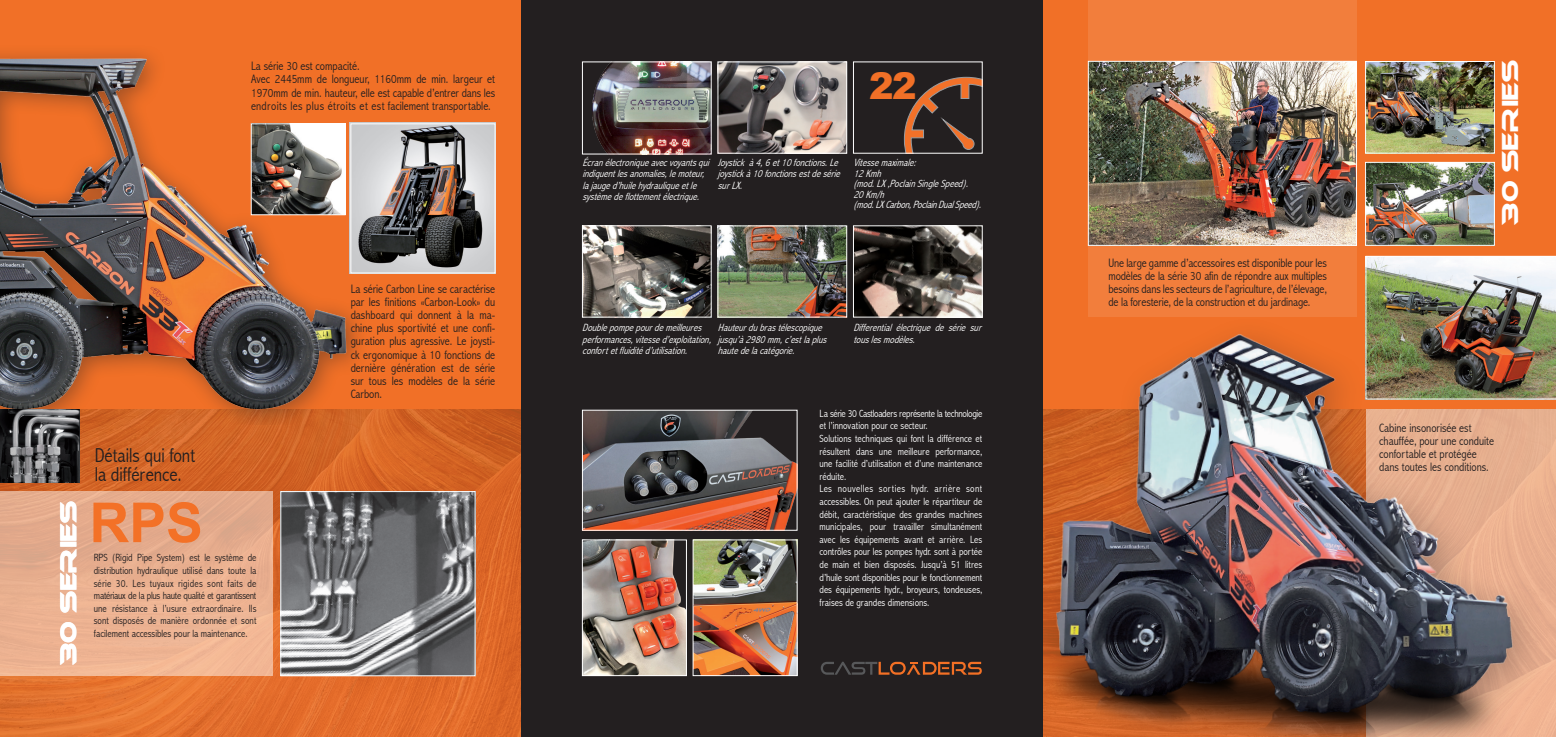
<style>
.page{position:relative;width:1556px;height:737px;background:#fff}
.page>*{position:absolute;margin:0;border:0;box-sizing:border-box;transform-origin:0 0}
.t1{font:700 55.12px "Arial";color:#f37127}
.t2{font:900 36.75px "Arial";color:#f17027}
.t3{font:21.88px "Ethnocentric";color:#fff}
.t4{font:300 condensed 20.12px/18.4px "Abadi";color:#231f20}
.t5{font:300 condensed 12.25px/13.1px "Abadi";color:#231f20;text-align:justify}
.t6{font:300 condensed 10.5px/12.6px "Abadi";color:#fff}
.t7{font:italic 300 condensed 10.5px/11.4px "Abadi";color:#fff}
.t8{font:300 condensed 10.5px/12.6px "Abadi";color:#231f20;text-align:justify}
</style>
<div class="page">
<div style="left:1042px;top:0;width:513px;height:737px;background:#f17027"></div>
<div style="left:1087px;top:0;width:269px;height:317px;background:#f27e3c"></div>
<div style="left:0;top:0;width:521px;height:737px;background:#f17027"></div>
<img style="left:0;top:409px;width:520px;height:328px">
<div style="left:521px;top:0;width:521px;height:737px;background:#231f20"></div>
<svg style="left:903px;top:76px;width:77px;height:75px"></svg>
<img style="left:855px;top:227px;width:125px;height:88px">
<div style="left:853px;top:225px;width:129px;height:92px;border:1px solid #fff"></div>
<img style="left:719px;top:64px;width:125px;height:87px">
<div style="left:717px;top:62px;width:129px;height:91px;border:1px solid #fff"></div>
<img style="left:592px;top:64px;width:117px;height:88px">
<div style="left:582px;top:62px;width:129px;height:92px;border:1px solid #fff"></div>
<img style="left:584px;top:227px;width:125px;height:88px">
<div style="left:582px;top:225px;width:129px;height:92px;border:1px solid #fff"></div>
<img style="left:282px;top:493px;width:191px;height:181px">
<div style="left:280px;top:491px;width:195px;height:185px;border:1px solid #fff"></div>
<img style="left:584px;top:412px;width:211px;height:116px">
<div style="left:582px;top:410px;width:215px;height:120px;border:1px solid #fff"></div>
<img style="left:1367px;top:63px;width:125px;height:88px">
<div style="left:1365px;top:61px;width:129px;height:92px;border:1px solid #fff"></div>
<img style="left:1367px;top:164px;width:125px;height:79px">
<div style="left:1365px;top:162px;width:129px;height:83px;border:1px solid #fff"></div>
<img style="left:719px;top:228px;width:125px;height:87px">
<img style="left:584px;top:541px;width:100px;height:133px">
<div style="left:582px;top:539px;width:104px;height:137px;border:1px solid #fff"></div>
<img style="left:694px;top:541px;width:101px;height:133px">
<div style="left:692px;top:539px;width:105px;height:137px;border:1px solid #fff"></div>
<img style="left:0;top:52px;width:371px;height:373px">
<img style="left:1365px;top:256px;width:190px;height:143px">
<div style="left:0;top:491px;width:272px;height:185px;background:linear-gradient(to right,#e7ae8f,#ebb291)"></div>
<div style="left:1365px;top:409px;width:190px;height:328px;background:#eab090"></div>
<svg style="left:820px;top:661px;width:161px;height:13px"></svg>
<div style="left:1035px;top:314px;width:516px;height:423px;background:#231f20;opacity:.27"></div>
<img style="left:1035px;top:315px;width:501px;height:422px">
<img style="left:0;top:409px;width:79px;height:73px">
<img style="left:350px;top:123px;width:146px;height:151px">
<div style="left:350px;top:124px;width:145px;height:149px;border:1px solid #fff"></div>
<img style="left:253px;top:126px;width:90px;height:87px">
<div style="left:251px;top:124px;width:94px;height:91px;border:1px solid #fff"></div>
<img style="left:1090px;top:63px;width:264px;height:180px">
<div style="left:1088px;top:61px;width:268px;height:184px;border:1px solid #fff"></div>
<p class="t5" style="left:251px;top:61px;width:246px;text-align:left">La série 30 est compacité.<br>Avec 2445mm de longueur, 1160mm de min. largeur et 1970mm de min. hauteur, elle est capable d’entrer dans les endroits les plus étroits et est facilement transportable.</p>
<h3 class="t3" style="left:56px;top:666px;width:167px;rotate:-90deg">30 SERIES</h3>
<h3 class="t4" style="left:95px;top:448px;width:102px">Détails qui font la différence.</h3>
<h1 class="t1" style="left:89px;top:491px;width:115px">RPS</h1>
<p class="t8" style="left:94px;top:552px;width:164px">RPS (Rigid Pipe System) est le système de distribution hydraulique utilisé dans toute la série 30. Les tuyaux rigides sont faits de matériaux de la plus haute qualité et garantissent une résistance à l’usure extraordinaire. Ils sont disposés de manière ordonnée et sont facilement accessibles pour la maintenance.</p>
<p class="t5" style="left:350px;top:283px;width:146px">La série Carbon Line se caractérise par les finitions «Carbon-Look» du dashboard qui donnent à la ma&shy;chine plus sportivité et une confi&shy;guration plus agressive. Le joysti&shy;ck ergonomique à 10 fonctions de dernière génération est de série sur tous les modèles de la série Carbon.</p>
<h2 class="t2" style="left:869px;top:65px;width:49px">22</h2>
<p class="t7" style="left:582px;top:158px;width:131px">Écranélectroniqueavecvoyantsqui indiquentlesanomalies,lemoteur, lajauged’huilehydrauliqueetle systèmedeflottementélectrique.</p>
<p class="t7" style="left:717px;top:158px;width:126px">Joystick à4,6et10fonctions.Le joystick à10fonctionsestdesérie surLX.</p>
<p class="t7" style="left:853px;top:158px;width:132px;line-height:10.5px">Vitessemaximale:<br>12Kmh<br>(mod.LX ,PoclainSingleSpeed).<br>20Km/h<br>(mod.LX Carbon,PoclainDualSpeed).</p>
<p class="t7" style="left:582px;top:323px;width:248px">Doublepompepourdemeilleures<br>performances, vitesse d’exploitation, jusqu’à 2980 mm, c’est la plus confortetfluiditéd’utilisation.</p>
<p class="t7" style="left:717px;top:317px;width:108px;line-height:22.8px">Hauteurdubrastélescopique hautedelacatégorie.</p>
<p class="t7" style="left:853px;top:323px;width:132px">Differential électrique de série sur touslesmodèles.</p>
<p class="t6" style="left:819px;top:408px;width:164px">La série 30 Castloaders représente la technologie et l’innovation pour ce secteur.<br>Solutions techniques qui font la différence et résultent dans une meilleure performance, une facilité d’utilisation et d’une maintenance réduite.<br>Les nouvelles sorties hydr. arrière sont accessibles. On peut ajouter le répartiteur de débit, caractéristique des grandes machines municipales, pour travailler simultanément avec les équipements avant et arrière. Les contrôles pour les pompes hydr. sont à portée de main et bien disposés. Jusqu’à 51 litres d’huile sont disponibles pour le fonctionnement des équipements hydr., broyeurs, tondeuses, fraises de grandes dimensions.</p>
<p class="t5" style="left:1108px;top:257px;width:220px">Une large gamme d’accessoires est disponible pour les modèles de la série 30 afin de répondre aux multiples besoins dans les secteurs de l’agriculture, de l’élevage, de la foresterie, de la construction et du jardinage.</p>
<h3 class="t3" style="left:1497px;top:225px;width:167px;rotate:-90deg">30 SERIES</h3>
<p class="t5" style="left:1378px;top:422px;width:117px;text-align:left">Cabine insonorisée est chauffée, pour une conduite confortable et protégée dans toutes les conditions.</p>
</div>
